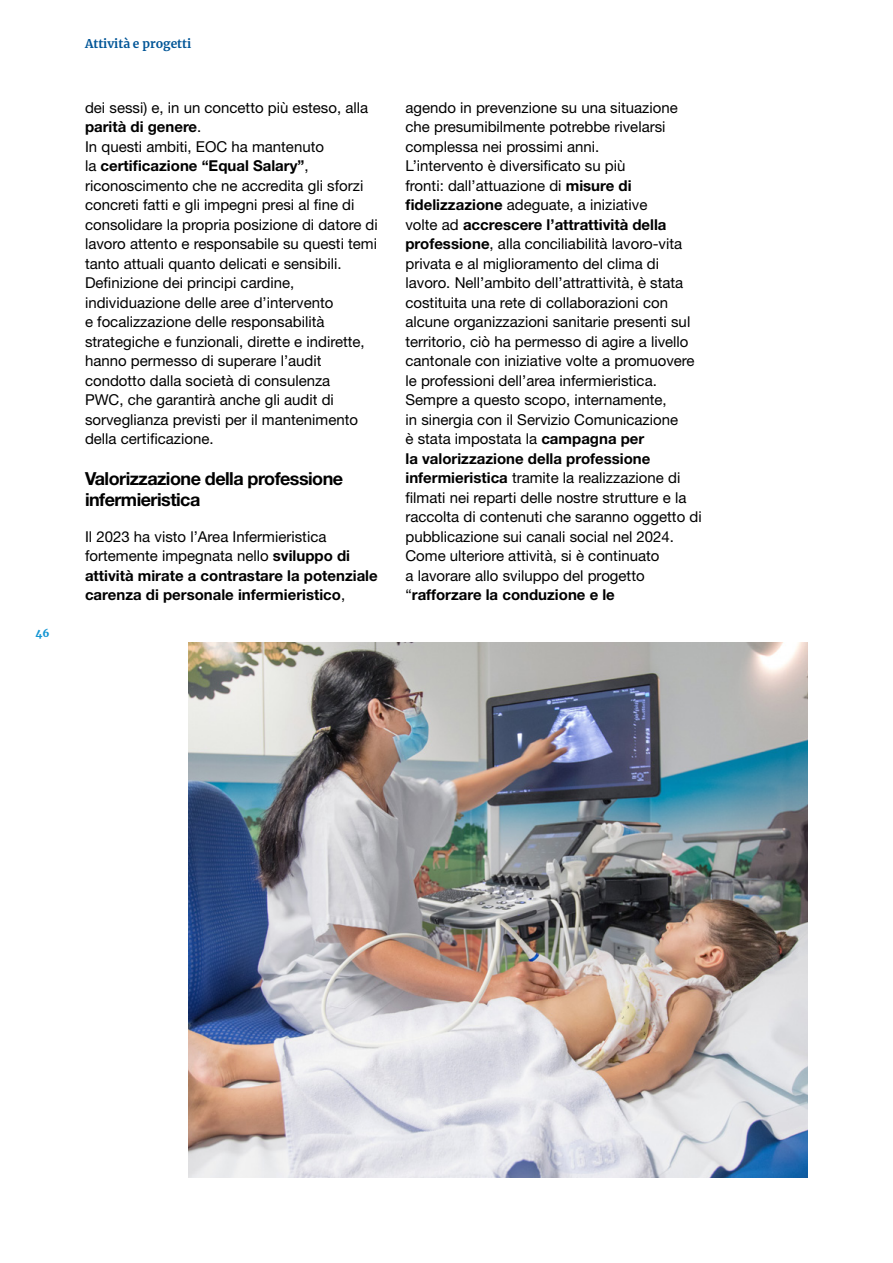
<style>
.page{position:relative;width:893px;height:1263px;background:#fff}
.page>*{position:absolute;margin:0;border:0;box-sizing:border-box;transform-origin:0 0}
.t1{font:700 18px/21px "Helvetica Neue LT Std";letter-spacing:-.03em;color:#000}
.t2{font:15px/19.5px "Helvetica Neue LT Std";color:#000}
.t3{font:700 15px/19.5px "Helvetica Neue LT Std";color:#000}
.t4{font:700 12px "Merriweather";color:#005597}
.t5{font:900 10.5px "Merriweather";color:#1395d3}
.s1{font-weight:700}
.s2{font-weight:400}
</style>
<div class="page">
<img style="left:188px;top:642px;width:620px;height:535px">
<p class="t5" style="left:35px;top:625px;width:16px">46</p>
<p class="t4" style="left:85px;top:36px;width:108px">Attività e progetti</p>
<p class="t2" style="left:85px;top:97px;width:294px">dei sessi) e, in un concetto più esteso, alla <span class="s1">parità di genere</span>.<br>In questi ambiti, EOC ha mantenuto<br>la <span class="s1">certificazione “Equal Salary”</span>, riconoscimento che ne accredita gli sforzi concreti fatti e gli impegni presi al fine di consolidare la propria posizione di datore di lavoro attento e responsabile su questi temi tanto attuali quanto delicati e sensibili.<br>Definizione dei principi cardine, individuazione delle aree d’intervento<br>e focalizzazione delle responsabilità strategiche e funzionali, dirette e indirette, hanno permesso di superare l’audit condotto dalla società di consulenza<br>PWC, che garantirà anche gli audit di sorveglianza previsti per il mantenimento della certificazione.</p>
<p class="t1" style="left:85px;top:467px;width:260px">Valorizzazione della professione infermieristica</p>
<p class="t3" style="left:85px;top:526px;width:294px"><span class="s2">Il 2023 ha visto l’Area Infermieristica fortemente impegnata nello</span> sviluppo di attività mirate a contrastare la potenziale carenza di personale infermieristico<span class="s2">,</span></p>
<p class="t2" style="left:405px;top:97px;width:298px">agendo in prevenzione su una situazione che presumibilmente potrebbe rivelarsi complessa nei prossimi anni.<br>L’intervento è diversificato su più<br>fronti: dall’attuazione di <span class="s1">misure di fidelizzazione</span> adeguate, a iniziative<br>volte ad <span class="s1">accrescere l’attrattività della professione</span>, alla conciliabilità lavoro-vita privata e al miglioramento del clima di lavoro. Nell’ambito dell’attrattività, è stata costituita una rete di collaborazioni con alcune organizzazioni sanitarie presenti sul territorio, ciò ha permesso di agire a livello cantonale con iniziative volte a promuovere le professioni dell’area infermieristica.<br>Sempre a questo scopo, internamente,<br>in sinergia con il Servizio Comunicazione<br>è stata impostata la <span class="s1">campagna per<br>la valorizzazione della professione infermieristica</span> tramite la realizzazione di filmati nei reparti delle nostre strutture e la raccolta di contenuti che saranno oggetto di pubblicazione sui canali social nel 2024.<br>Come ulteriore attività, si è continuato<br>a lavorare allo sviluppo del progetto “<span class="s1">rafforzare la conduzione e le</span></p>
</div>
